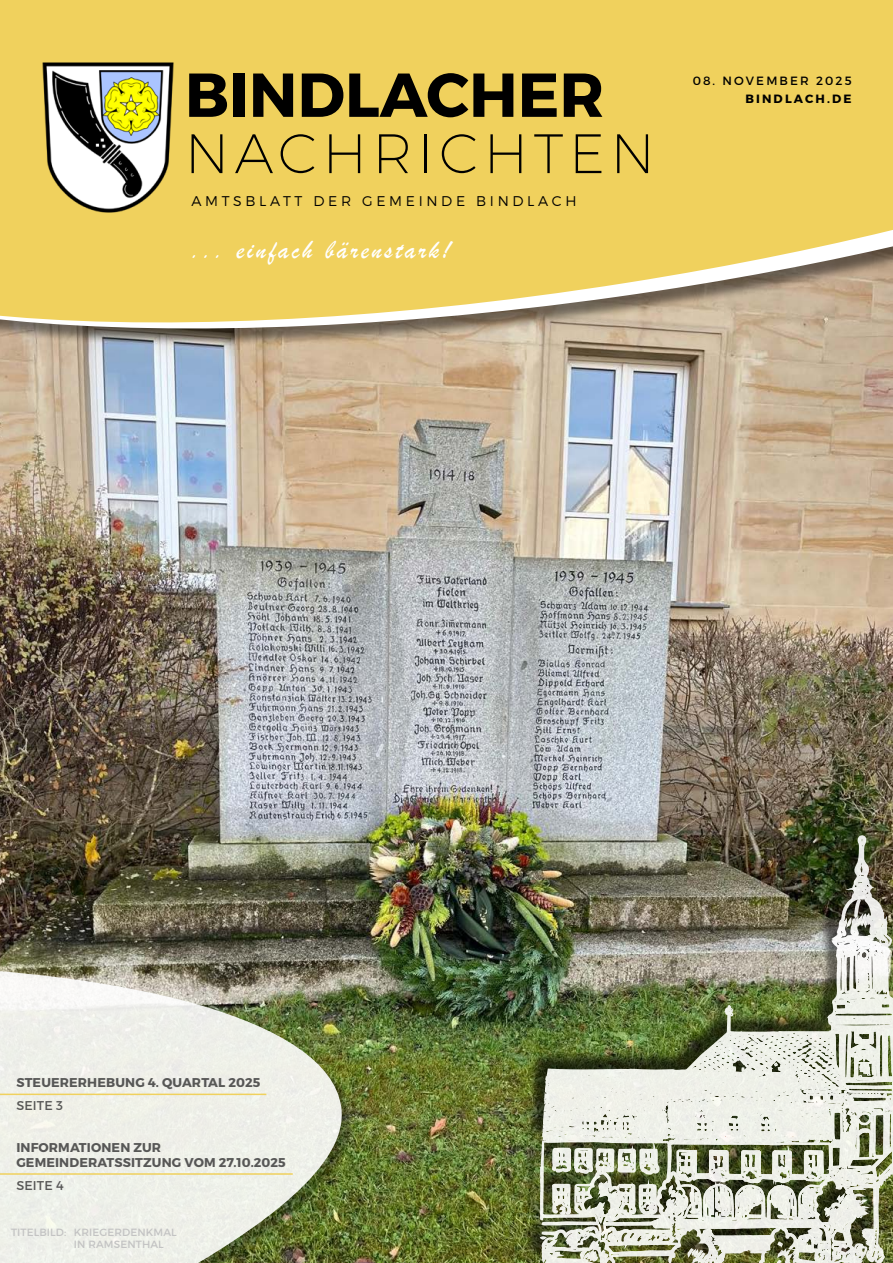
<style>
.page{position:relative;width:893px;height:1263px;background:#fff}
.page>*{position:absolute;margin:0;border:0;box-sizing:border-box;transform-origin:0 0}
.t1{font:700 61.95px "Montserrat";color:#000}
.t2{font:200 55.5px "Montserrat";letter-spacing:.1em;color:#000}
.t3{font:27px "Brush Script";letter-spacing:.1em;color:#fff}
.t4{font:300 14.1px "Montserrat";letter-spacing:.26em;color:#000}
.t5{font:700 12.75px/15.3px "Montserrat";letter-spacing:.01em;color:#575756}
.t6{font:12.75px "Montserrat";letter-spacing:.01em;color:#575756}
.t7{font:12px "Montserrat";letter-spacing:.18em;color:#000}
.t8{font:700 12px "Montserrat";letter-spacing:.18em;color:#000}
.t9{font:10.5px/12.6px "Montserrat";letter-spacing:.01em;color:#c3c3c3}
</style>
<div class="page">
<img style="left:0;top:347px;width:893px;height:916px">
<svg style="left:0;top:966px;width:349px;height:297px;background:#d2d5c5"></svg>
<div style="left:523px;top:816px;width:370px;height:447px;background:#000;opacity:.75"></div>
<img style="left:540px;top:822px;width:353px;height:441px">
<div style="left:585px;top:1125px;width:6px;height:7px;border:2px solid #fff;border-radius:2px"></div>
<div style="left:580px;top:1125px;width:6px;height:7px;border:2px solid #fff;border-radius:50%"></div>
<hr style="left:0;top:1173px;width:293px;height:2px;background:#f0d15d">
<hr style="left:0;top:1093px;width:266px;height:2px;background:#f0d15d">
<div style="left:0;top:0;width:893px;height:347px;background:#000;opacity:.48"></div>
<svg style="left:0;top:0;width:893px;height:331px;background:#eacd65"></svg>
<img style="left:39px;top:58px;width:137px;height:156px">
<h1 class="t1" style="left:185px;top:56px;width:421px">BINDLACHER</h1>
<h2 class="t2" style="left:185px;top:120px;width:471px">NACHRICHTEN</h2>
<p class="t4" style="left:191px;top:193px;width:387px">AMTSBLATT DER GEMEINDE BINDLACH</p>
<h3 class="t3" style="left:191px;top:233px;width:261px">... einfach bärenstark!</h3>
<p class="t7" style="left:693px;top:73px;width:160px">08. NOVEMBER 2025</p>
<p class="t8" style="left:745px;top:91px;width:108px">BINDLACH.DE</p>
<p class="t5" style="left:16px;top:1075px;width:245px">STEUERERHEBUNG 4. QUARTAL 2025</p>
<p class="t6" style="left:16px;top:1097px;width:48px">SEITE 3</p>
<p class="t5" style="left:16px;top:1140px;width:271px">INFORMATIONEN ZUR<br>GEMEINDERATSSITZUNG VOM 27.10.2025</p>
<p class="t6" style="left:16px;top:1178px;width:49px">SEITE 4</p>
<p class="t9" style="left:74px;top:1226px;width:104px;text-indent:-63px">TITELBILD: KRIEGERDENKMAL<br>IN RAMSENTHAL</p>
</div>
